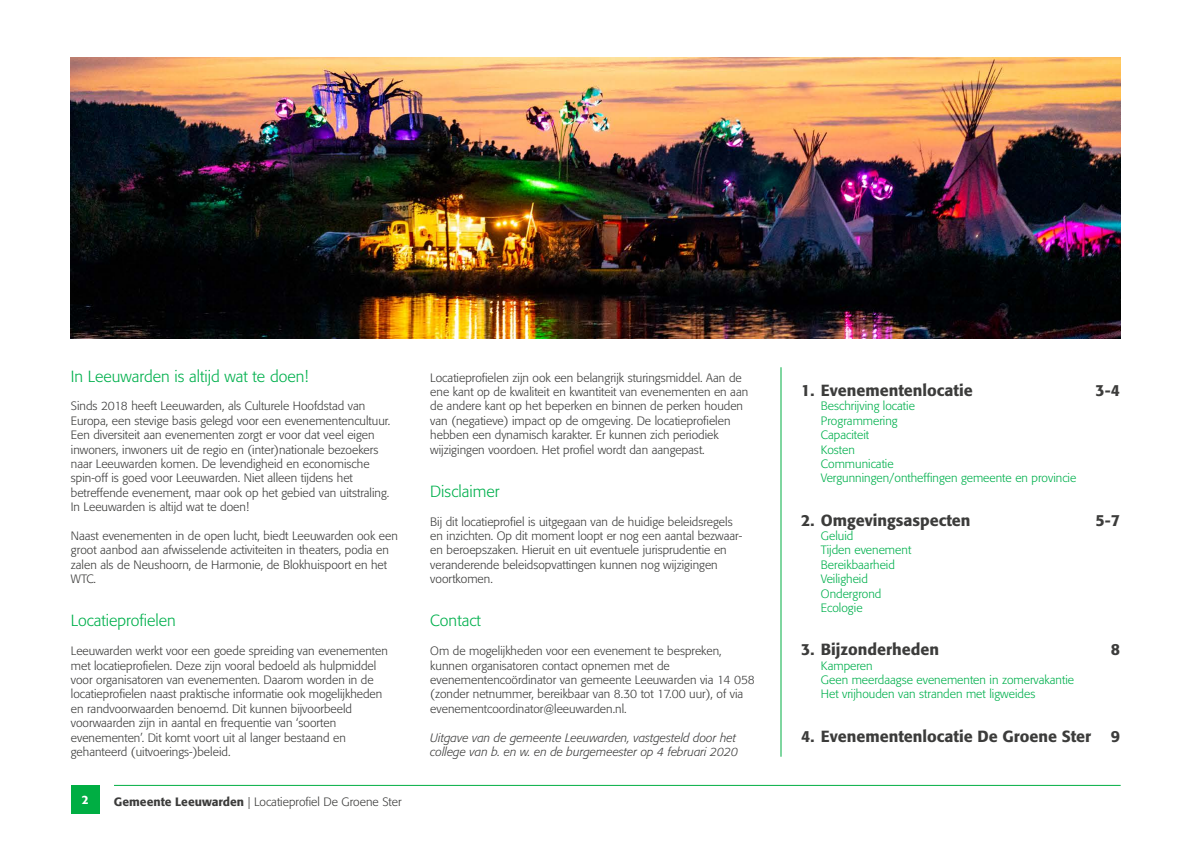
<style>
.page{position:relative;width:1191px;height:842px;background:#fff}
.page>*{position:absolute;margin:0;border:0;box-sizing:border-box;transform-origin:0 0}
.t1{font:500 16px "Formata";color:#3c3c3b}
.t2{font:300 16px "Formata";color:#00b04d}
.t3{font:300 12px/14.4px "Formata";color:#3c3c3b}
.t4{font:300 12px/14.4px "Formata";color:#00b04d}
.t5{font:italic 300 12px/14.4px "Formata";color:#3c3c3b}
.t6{font:500 12px "Formata";color:#fff}
.s1{font-weight:500}
</style>
<div class="page">
<div style="left:71px;top:785px;width:29px;height:29px;background:#00ae43"></div>
<hr style="left:114px;top:785px;width:1006px;height:1px;background:#00ae43">
<img style="left:71px;top:57px;width:1049px;height:281px">
<hr style="left:780px;top:367px;width:1px;height:390px;background:#00ae43">
<h1 class="t2" style="left:71px;top:367px;width:239px">In Leeuwarden is altijd wat te doen!</h1>
<p class="t3" style="left:71px;top:399px;width:321px">Sinds 2018 heeft Leeuwarden, als Culturele Hoofdstad van Europa, een stevige basis gelegd voor een evenementencultuur.<br>Een diversiteit aan evenementen zorgt er voor dat veel eigen inwoners, inwoners uit de regio en (inter)nationale bezoekers naar Leeuwarden komen. De levendigheid en economische spin-off is goed voor Leeuwarden. Niet alleen tijdens het betreffende evenement, maar ook op het gebied van uitstraling.<br>In Leeuwarden is altijd wat te doen!</p>
<p class="t3" style="left:71px;top:529px;width:328px">Naast evenementen in de open lucht, biedt Leeuwarden ook een groot aanbod aan afwisselende activiteiten in theaters, podia en zalen als de Neushoorn, de Harmonie, de Blokhuispoort en het WTC.</p>
<h1 class="t2" style="left:71px;top:611px;width:107px">Locatieprofielen</h1>
<p class="t3" style="left:71px;top:644px;width:318px">Leeuwarden werkt voor een goede spreiding van evenementen met locatieprofielen. Deze zijn vooral bedoeld als hulpmiddel voor organisatoren van evenementen. Daarom worden in de locatieprofielen naast praktische informatie ook mogelijkheden en randvoorwaarden benoemd. Dit kunnen bijvoorbeeld voorwaarden zijn in aantal en frequentie van ‘soorten evenementen’. Dit komt voort uit al langer bestaand en gehanteerd (uitvoerings-)beleid.</p>
<p class="t6" style="left:82px;top:792px;width:8px">2</p>
<p class="t3" style="left:114px;top:795px;width:289px"><span class="s1">Gemeente Leeuwarden</span> | Locatieprofiel De Groene Ster</p>
<p class="t3" style="left:430px;top:370px;width:319px">Locatieprofielen zijn ook een belangrijk sturingsmiddel. Aan de ene kant op de kwaliteit en kwantiteit van evenementen en aan de andere kant op het beperken en binnen de perken houden van (negatieve) impact op de omgeving. De locatieprofielen hebben een dynamisch karakter. Er kunnen zich periodiek wijzigingen voordoen. Het profiel wordt dan aangepast.</p>
<h1 class="t2" style="left:430px;top:482px;width:71px">Disclaimer</h1>
<p class="t3" style="left:430px;top:514px;width:313px">Bij dit locatieprofiel is uitgegaan van de huidige beleidsregels en inzichten. Op dit moment loopt er nog een aantal bezwaar&shy;en beroepszaken. Hieruit en uit eventuele jurisprudentie en veranderende beleidsopvattingen kunnen nog wijzigingen voortkomen.</p>
<h1 class="t2" style="left:430px;top:611px;width:52px">Contact</h1>
<p class="t3" style="left:430px;top:644px;width:326px">Om de mogelijkheden voor een evenement te bespreken, kunnen organisatoren contact opnemen met de evenementencoördinator van gemeente Leeuwarden via 14 058 (zonder netnummer, bereikbaar van 8.30 tot 17.00 uur), of via evenementcoordinator@leeuwarden.nl.</p>
<p class="t5" style="left:430px;top:730px;width:309px">Uitgave van de gemeente Leeuwarden, vastgesteld door het college van b. en w. en de burgemeester op 4 februari 2020</p>
<h1 class="t1" style="left:801px;top:381px;width:173px">1. Evenementenlocatie</h1>
<h1 class="t1" style="left:1095px;top:381px;width:26px">3-4</h1>
<p class="t4" style="left:821px;top:399px;width:257px">Beschrijving locatie<br>Programmering<br>Capaciteit<br>Kosten<br>Communicatie<br>Vergunningen/ontheffingen gemeente en provincie</p>
<h1 class="t1" style="left:801px;top:510px;width:171px">2. Omgevingsaspecten</h1>
<h1 class="t1" style="left:1095px;top:510px;width:26px">5-7</h1>
<p class="t4" style="left:821px;top:529px;width:92px">Geluid<br>Tijden evenement<br>Bereikbaarheid<br>Veiligheid<br>Ondergrond<br>Ecologie</p>
<h1 class="t1" style="left:801px;top:640px;width:140px">3. Bijzonderheden</h1>
<h1 class="t1" style="left:1110px;top:640px;width:11px">8</h1>
<p class="t4" style="left:821px;top:658px;width:255px">Kamperen<br>Geen meerdaagse evenementen in zomervakantie<br>Het vrijhouden van stranden met ligweides</p>
<h1 class="t1" style="left:801px;top:726px;width:320px">4. Evenementenlocatie De Groene Ster 9</h1>
</div>
